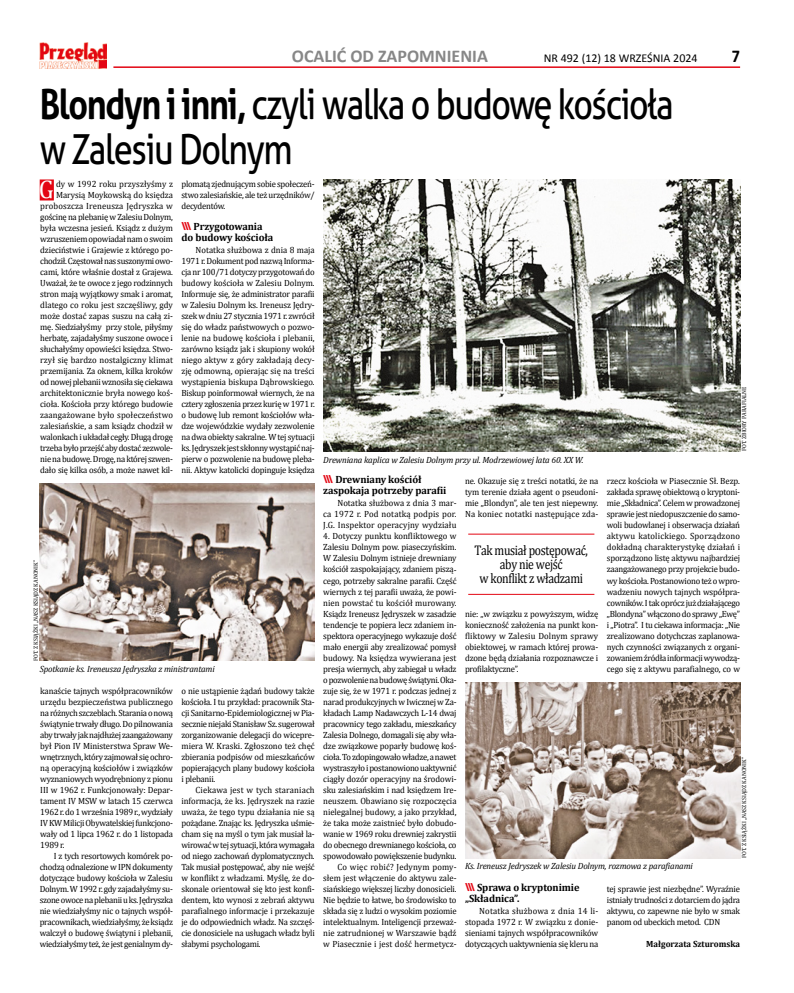
<style>
.page{position:relative;width:794px;height:993px;background:#fff}
.page>*{position:absolute;margin:0;border:0;box-sizing:border-box;transform-origin:0 0}
.t1{font:41.5px/45.5px "Aller";letter-spacing:-.04em;color:#000;scale:.82 1}
.t2{font:25.5px "Cambria";color:#fff;scale:.96 1}
.t3{font:700 18px "Calibri";color:#878787}
.t4{font:700 18px "Calibri";color:#000;scale:.9 1}
.t5{font:14px/14px "Cambria";letter-spacing:-.03em;color:#000;text-align:center;scale:.84 1}
.t6{font:12px "Calibri";color:#000}
.t7{font:700 10.5px/11px "Cambria";letter-spacing:-.01em;color:#000}
.t8{font:9px/11px "Cambria";letter-spacing:-.02em;color:#000;text-align:justify;scale:.96 1}
.t9{font:italic 9px "Cambria";letter-spacing:-.015em;color:#000}
.t10{font:700 9px "Cambria";color:#000;scale:.96 1}
.t11{font:6px "Cambria";color:#000;scale:.96 1}
.s1{font-weight:700}
.s2{font-family:"Aller";font-size:11px;color:#e30613}
</style>
<div class="page">
<hr style="left:113px;top:66px;width:627px;height:2px;background:#e30613">
<img style="left:40px;top:42px;width:67px;height:26px">
<div style="left:40px;top:179px;width:14px;height:21px;background:#e30613"></div>
<img style="left:323px;top:179px;width:417px;height:272px">
<img style="left:40px;top:483px;width:275px;height:177px">
<img style="left:465px;top:682px;width:275px;height:175px">
<hr style="left:468px;top:533px;width:126px;height:1px;background:#e30613">
<hr style="left:468px;top:593px;width:126px;height:1px;background:#e30613">
<h3 class="t3" style="left:292px;top:45px;width:198px">OCALIĆ OD ZAPOMNIENIA</h3>
<h3 class="t6" style="left:544px;top:51px;width:155px">NR 492 (12) 18 WRZEŚNIA 2024</h3>
<h3 class="t4" style="left:731px;top:45px;width:11px">7</h3>
<h1 class="t1" style="left:40px;top:81px;width:774px"><span class="s1">Blondyn i inni,</span> czyli walka o budowę kościoła w Zalesiu Dolnym</h1>
<p class="t8" style="left:40px;top:178px;width:140px;text-align:right">dy w 1992 roku przyszłyśmy z Marysią Moykowską do księdza proboszcza Ireneusza Jędryszka w gościnę na plebanię w Zalesiu Dolnym, była wczesna jesień. Ksiądz z dużym wzruszeniem opowiadał nam o swoim dzieciństwie i Grajewie z którego po&shy;chodził. Częstował nas suszonymi owo&shy;cami, które właśnie dostał z Grajewa.<br>Uważał, że te owoce z jego rodzinnych stron mają wyjątkowy smak i aromat, dlatego co roku jest szczęśliwy, gdy może dostać zapas suszu na całą zi&shy;mę. Siedziałyśmy przy stole, piłyśmy herbatę, zajadałyśmy suszone owoce i słuchałyśmy opowieści księdza. Stwo&shy;rzył się bardzo nostalgiczny klimat przemijania. Za oknem, kilka kroków od nowej plebanii wznosiła się ciekawa architektonicznie bryła nowego koś&shy;cioła. Kościoła przy którego budowie zaangażowane było społeczeństwo zalesiańskie, a sam ksiądz chodził w walonkach i układał cegły. Długą drogę trzeba było przejść aby dostać zezwole&shy;nie na budowę. Drogę, na której szwen&shy;dało się kilka osób, a może nawet kil-</p>
<h2 class="t2" style="left:39px;top:174px;width:17px">G</h2>
<p class="t8" style="left:181px;top:178px;width:140px">plomatą zjednującym sobie społeczeń&shy;stwo zalesiańskie, ale też urzędników/ decydentów.</p>
<p class="t7" style="left:181px;top:221px;width:93px"><span class="s2">\\\</span> Przygotowania do budowy kościoła</p>
<p class="t8" style="left:181px;top:244px;width:140px;text-indent:14px">Notatka służbowa z dnia 8 maja 1971 r. Dokument pod nazwą Informa&shy;cja nr 100/71 dotyczy przygotowań do budowy kościoła w Zalesiu Dolnym.<br>Informuje się, że administrator parafii w Zalesiu Dolnym ks. Ireneusz Jędry&shy;szek w dniu 27 stycznia 1971 r. zwrócił się do władz państwowych o pozwo&shy;lenie na budowę kościoła i plebanii, zarówno ksiądz jak i skupiony wokół niego aktyw z góry zakładają decy&shy;zję odmowną, opierając się na treści wystąpienia biskupa Dąbrowskiego.<br>Biskup poinformował wiernych, że na cztery zgłoszenia przez kurię w 1971 r. o budowę lub remont kościołów wła&shy;dze wojewódzkie wydały zezwolenie na dwa obiekty sakralne. W tej sytuacji ks. Jędryszek jest skłonny wystąpić naj&shy;pierw o pozwolenie na budowę pleba&shy;nii. Aktyw katolicki dopinguje księdza</p>
<p class="t11" style="left:32px;top:661px;width:107px;rotate:-90deg">FOT. Z KSIĄŻKI „NASZ KSIĄDZ KANONIK”</p>
<p class="t9" style="left:40px;top:662px;width:177px">Spotkanie ks. Ireneusza Jędryszka z ministrantami</p>
<p class="t8" style="left:40px;top:684px;width:140px">kanaście tajnych współpracowników urzędu bezpieczeństwa publicznego na różnych szczeblach. Starania o nową świątynie trwały długo. Do pilnowania aby trwały jak najdłużej zaangażowany był Pion IV Ministerstwa Spraw We&shy;wnętrznych, który zajmował się ochro&shy;ną operacyjną kościołów i związków wyznaniowych wyodrębniony z pionu III w 1962 r. Funkcjonowały: Depar&shy;tament IV MSW w latach 15 czerwca 1962 r. do 1 września 1989 r., wydziały IV KW Milicji Obywatelskiej funkcjono&shy;wały od 1 lipca 1962 r. do 1 listopada 1989 r.</p>
<p class="t8" style="left:40px;top:849px;width:140px;text-indent:14px">I z tych resortowych komórek po&shy;chodzą odnalezione w IPN dokumenty dotyczące budowy kościoła w Zalesiu Dolnym. W 1992 r. gdy zajadałyśmy su&shy;szone owoce na plebanii u ks. Jędryszka nie wiedziałyśmy nic o tajnych współ&shy;pracownikach, wiedziałyśmy, że ksiądz walczył o budowę świątyni i plebanii, wiedziałyśmy też, że jest genialnym dy-</p>
<p class="t8" style="left:181px;top:684px;width:140px">o nie ustąpienie żądań budowy także kościoła. I tu przykład: pracownik Sta&shy;cji Sanitarno-Epidemiologicznej w Pia&shy;secznie niejaki Stanisław Sz. sugerował zorganizowanie delegacji do wicepre&shy;miera W. Kraski. Zgłoszono też chęć zbierania podpisów od mieszkańców popierających plany budowy kościoła i plebanii.</p>
<p class="t8" style="left:181px;top:783px;width:140px;text-indent:14px">Ciekawa jest w tych staraniach informacja, że ks. Jędryszek na razie uważa, że tego typu działania nie są pożądane. Znając ks. Jędryszka uśmie&shy;cham się na myśl o tym jak musiał la&shy;wirować w tej sytuacji, która wymagała od niego zachowań dyplomatycznych.<br>Tak musiał postępować, aby nie wejść w konflikt z władzami. Myślę, że do&shy;skonale orientował się kto jest konfi&shy;dentem, kto wynosi z zebrań aktywu parafialnego informacje i przekazuje je do odpowiednich władz. Na szczęś&shy;cie donosiciele na usługach władz byli słabymi psychologami.</p>
<p class="t9" style="left:323px;top:453px;width:262px">Drewniana kaplica w Zalesiu Dolnym przy ul. Modrzewiowej lata 60. XX W.</p>
<p class="t11" style="left:740px;top:451px;width:69px;rotate:-90deg">FOT. ZBIORY PARAFIALNE</p>
<p class="t7" style="left:323px;top:474px;width:125px"><span class="s2">\\\</span> Drewniany kościół zaspokaja potrzeby parafii</p>
<p class="t8" style="left:323px;top:497px;width:140px;text-indent:14px">Notatka służbowa z dnia 3 mar&shy;ca 1972 r. Pod notatką podpis por.<br>J.G. Inspektor operacyjny wydziału</p>
<p class="t8" style="left:323px;top:530px;width:140px;text-align:right">4. Dotyczy punktu konfliktowego w Zalesiu Dolnym pow. piaseczyńskim.<br>W Zalesiu Dolnym istnieje drewniany kościół zaspokajający, zdaniem piszą&shy;cego, potrzeby sakralne parafii. Część wiernych z tej parafii uważa, że powi&shy;nien powstać tu kościół murowany.<br>Ksiądz Ireneusz Jędryszek w zasadzie tendencje te popiera lecz zdaniem in&shy;spektora operacyjnego wykazuje dość mało energii aby zrealizować pomysł budowy. Na księdza wywierana jest presja wiernych, aby zabiegał u władz o pozwolenie na budowę świątyni. Oka&shy;zuje się, że w 1971 r. podczas jednej z narad produkcyjnych w Iwicznej w Za&shy;kładach Lamp Nadawczych L-14 dwaj pracownicy tego zakładu, mieszkańcy Zalesia Dolnego, domagali się aby wła&shy;dze związkowe poparły budowę koś&shy;cioła. To zdopingowało władze, a nawet wystraszyło i postanowiono uaktywnić ciągły dozór operacyjny na środowi&shy;sku zalesiańskim i nad księdzem Ire&shy;neuszem. Obawiano się rozpoczęcia nielegalnej budowy, a jako przykład, że taka może zaistnieć było dobudo&shy;wanie w 1969 roku drewniej zakrystii do obecnego drewnianego kościoła, co spowodowało powiększenie budynku.<br>Co więc robić? Jedynym pomy&shy;słem jest włączenie do aktywu zale&shy;siańskiego większej liczby donosicieli.<br>Nie będzie to łatwe, bo środowisko to składa się z ludzi o wysokim poziomie intelektualnym. Inteligencji przeważ&shy;nie zatrudnionej w Warszawie bądź w Piasecznie i jest dość hermetycz-</p>
<p class="t8" style="left:465px;top:475px;width:140px">ne. Okazuje się z treści notatki, że na tym terenie działa agent o pseudoni&shy;mie „Blondyn”, ale ten jest niepewny.<br>Na koniec notatki następujące zda-</p>
<h3 class="t5" style="left:474px;top:542px;width:136px">Tak musiał postępować, aby nie wejść<br>w konflikt z władzami</h3>
<p class="t8" style="left:465px;top:607px;width:140px">nie: „w związku z powyższym, widzę konieczność założenia na punkt kon&shy;fliktowy w Zalesiu Dolnym sprawy obiektowej, w ramach której prowa&shy;dzone będą działania rozpoznawcze i profilaktyczne”.</p>
<p class="t8" style="left:607px;top:475px;width:140px">rzecz kościoła w Piasecznie Sł. Bezp. zakłada sprawę obiektową o kryptoni&shy;mie „Składnica”. Celem w prowadzonej sprawie jest niedopuszczenie do samo&shy;woli budowlanej i obserwacja działań aktywu katolickiego. Sporządzono dokładną charakterystykę działań i sporządzono listę aktywu najbardziej zaangażowanego przy projekcie budo&shy;wy kościoła. Postanowiono też o wpro&shy;wadzeniu nowych tajnych współpra&shy;cowników. I tak oprócz już działającego „Blondyna” włączono do sprawy „Ewę” i „Piotra”. I tu ciekawa informacja: „Nie zrealizowano dotychczas zaplanowa&shy;nych czynności związanych z organi&shy;zowaniem źródła informacji wywodzą&shy;cego się z aktywu parafialnego, co w</p>
<p class="t11" style="left:740px;top:857px;width:107px;rotate:-90deg">FOT. Z KSIĄŻKI „NASZ KSIĄDZ KANONIK”</p>
<p class="t9" style="left:465px;top:859px;width:229px">Ks. Ireneusz Jedryszek w Zalesiu Dolnym, rozmowa z parafianami</p>
<p class="t7" style="left:465px;top:881px;width:116px"><span class="s2">\\\</span> Sprawa o kryptonimie „Składnica”.</p>
<p class="t8" style="left:465px;top:904px;width:140px;text-indent:14px">Notatka służbowa z dnia 14 li&shy;stopada 1972 r. W związku z donie&shy;sieniami tajnych współpracowników dotyczących uaktywnienia się kleru na</p>
<p class="t8" style="left:607px;top:882px;width:140px">tej sprawie jest niezbędne”. Wyraźnie istniały trudności z dotarciem do jądra aktywu, co zapewne nie było w smak panom od ubeckich metod. CDN</p>
<p class="t10" style="left:646px;top:937px;width:99px">Małgorzata Szturomska</p>
</div>
